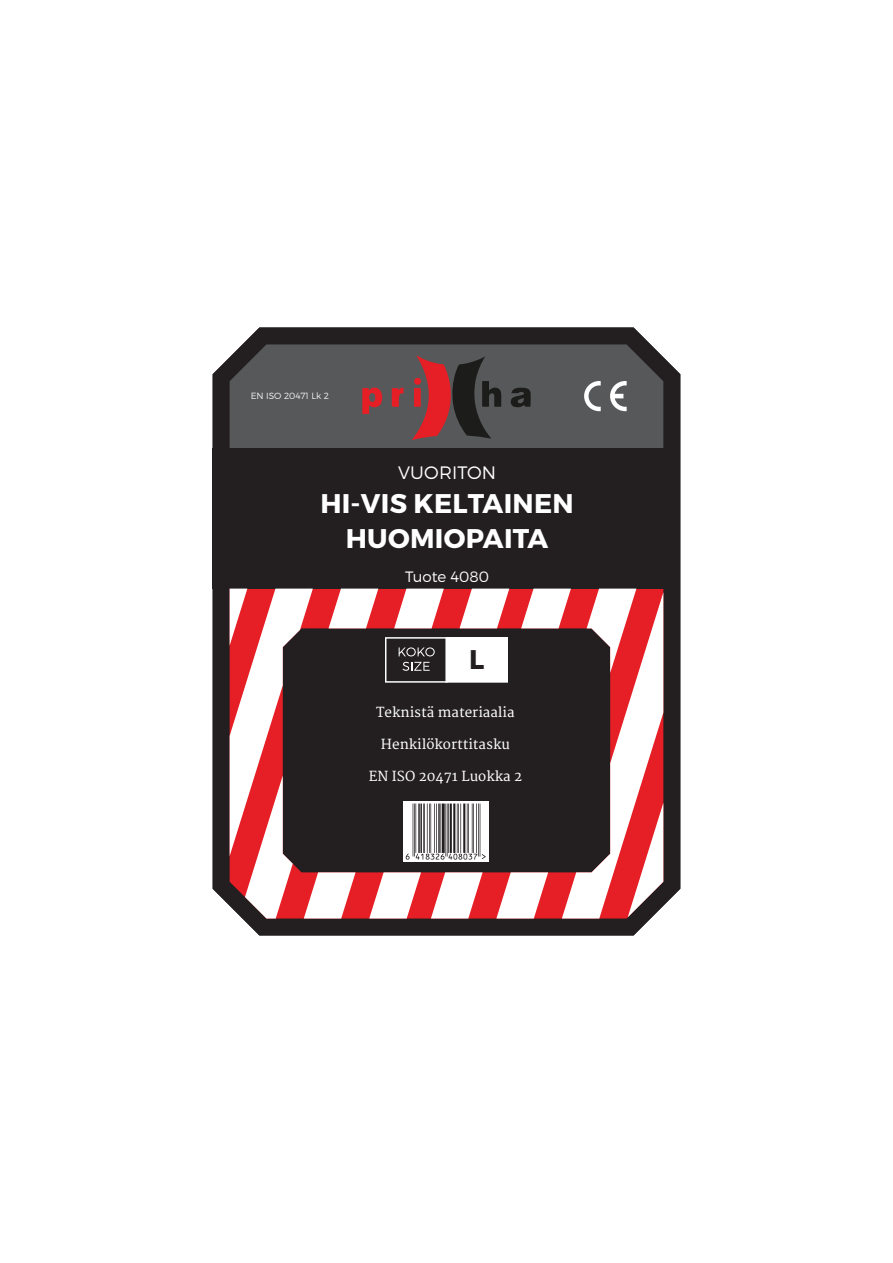
<style>
.page{position:relative;width:893px;height:1263px;background:#fff}
.page>*{position:absolute;margin:0;border:0;box-sizing:border-box;transform-origin:0 0}
.Product_name{font:700 27px/34.5px "Montserrat";letter-spacing:.01em;color:#fff;text-align:center}
.product_size{font:700 27px "Montserrat";color:#231f20}
.Light_title{font:300 18px "Montserrat";letter-spacing:.01em;color:#fff}
.Product_number{font:300 15px "Montserrat";color:#fff}
.Product_description{font:13.5px "Merriweather";color:#fff}
.EN_ISO_heading{font:300 9px "Montserrat";color:#f2f3f4}
</style>
<div class="page">
<svg style="left:213px;top:327px;width:467px;height:608px;background:#4d4b4c"></svg>
<svg style="left:362px;top:387px;width:20px;height:27px"></svg>
<svg style="left:511px;top:387px;width:20px;height:21px"></svg>
<svg style="left:392px;top:388px;width:12px;height:19px"></svg>
<svg style="left:412px;top:355px;width:90px;height:85px;background:#693a3c"></svg>
<div style="left:414px;top:378px;width:7px;height:7px;background:#e61e25;border-radius:50%"></div>
<div style="left:213px;top:448px;width:467px;height:141px;background:#231f20"></div>
<svg style="left:584px;top:381px;width:17px;height:30px"></svg>
<svg style="left:610px;top:381px;width:17px;height:30px"></svg>
<svg style="left:230px;top:589px;width:436px;height:329px"></svg>
<p class="EN_ISO_heading" style="left:251px;top:390px;width:80px">EN ISO 20471 Lk 2</p>
<p class="Light_title" style="left:398px;top:461px;width:100px">VUORITON</p>
<p class="Product_name" style="left:320px;top:487px;width:255px">HI-VIS KELTAINEN<br>HUOMIOPAITA</p>
<p class="Product_number" style="left:405px;top:568px;width:85px">Tuote 4080</p>
<p class="product_size" style="left:469px;top:643px;width:17px">L</p>
<p class="Product_description" style="left:376px;top:704px;width:140px">Teknistä materiaalia</p>
<p class="Product_description" style="left:381px;top:736px;width:131px">Henkilökorttitasku</p>
<p class="Product_description" style="left:369px;top:769px;width:155px">EN ISO 20471 Luokka 2</p>
</div>
